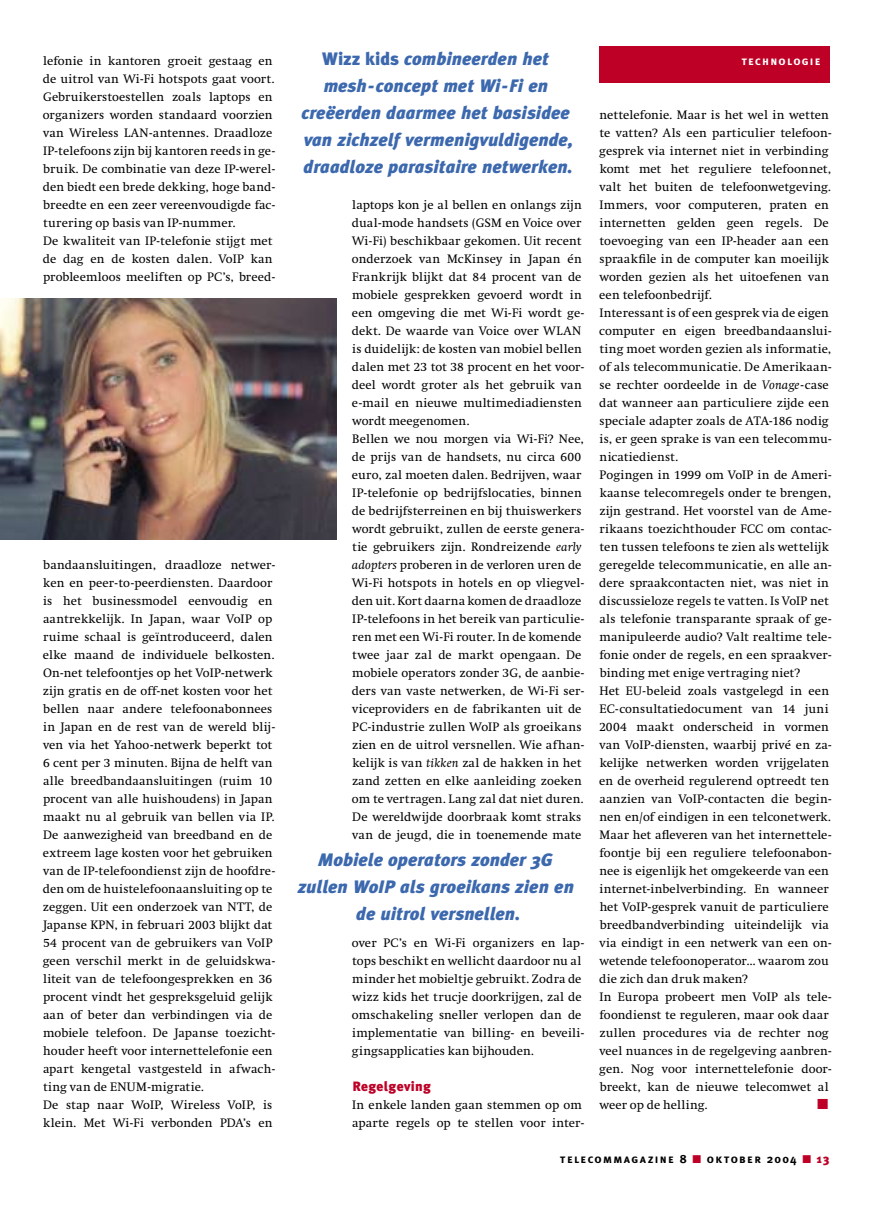
<style>
.page{position:relative;width:893px;height:1212px;background:#fff}
.page>*{position:absolute;margin:0;border:0;box-sizing:border-box;transform-origin:0 0}
.t1{font:italic 900 18px/27px "Meta Ton";letter-spacing:.005em;color:#3c68ae;text-align:center}
.t2{font:900 13.5px "Meta Ton";letter-spacing:.03em;color:#be0027}
.t3{font:12.75px/18px "Swift EF";letter-spacing:.01em;color:#000}
.t4{font:12px "Meta Ton Bold Caps";letter-spacing:.11em;color:#000}
.t5{font:12px "Meta Ton Bold Caps";letter-spacing:.1em;color:#fff}
.t6{font:900 12px "Meta Ton";color:#be0027}
.s1{font-style:normal}
.s2{font-style:italic}
.s3{font-family:"Meta Ton";font-weight:700}
</style>
<div class="page">
<div style="left:599px;top:47px;width:230px;height:36px;background:#be0027"></div>
<img style="left:0;top:298px;width:337px;height:241px">
<h1 class="t1" style="left:301px;top:45px;width:273px"><span class="s1">Wizz kids</span> combineerden het mesh-concept met Wi-Fi en creëerden daarmee het basisidee van zichzelf vermenigvuldigende, draadloze parasitaire netwerken.</h1>
<p class="t3" style="left:43px;top:52px;width:231px">lefonie in kantoren groeit gestaag en</p>
<p class="t5" style="left:741px;top:53px;width:81px">technologie</p>
<p class="t3" style="left:43px;top:70px;width:234px">de uitrol van Wi-Fi hotspots gaat voort.<br>Gebruikerstoestellen zoals laptops en organizers worden standaard voorzien van Wireless LAN-antennes. Draadloze IP-telefoons zijn bij kantoren reeds in ge&shy;bruik. De combinatie van deze IP-werel&shy;den biedt een brede dekking, hoge band&shy;breedte en een zeer vereenvoudigde fac&shy;turering op basis van IP-nummer.<br>De kwaliteit van IP-telefonie stijgt met de dag en de kosten dalen. VoIP kan probleemloos meeliften op PC’s, breed-</p>
<p class="t3" style="left:599px;top:106px;width:234px">nettelefonie. Maar is het wel in wetten te vatten? Als een particulier telefoon&shy;gesprek via internet niet in verbinding komt met het reguliere telefoonnet, valt het buiten de telefoonwetgeving.<br>Immers, voor computeren, praten en internetten gelden geen regels. De toevoeging van een IP-header aan een spraakfile in de computer kan moeilijk worden gezien als het uitoefenen van een telefoonbedrijf.<br>Interessant is of een gesprek via de eigen computer en eigen breedbandaanslui&shy;ting moet worden gezien als informatie, of als telecommunicatie. De Amerikaan&shy;se rechter oordeelde in de <span class="s2">Vonage</span>-case dat wanneer aan particuliere zijde een speciale adapter zoals de ATA-186 nodig is, er geen sprake is van een telecommu&shy;nicatiedienst.<br>Pogingen in 1999 om VoIP in de Ameri&shy;kaanse telecomregels onder te brengen, zijn gestrand. Het voorstel van de Ame&shy;rikaans toezichthouder FCC om contac&shy;ten tussen telefoons te zien als wettelijk geregelde telecommunicatie, en alle an&shy;dere spraakcontacten niet, was niet in discussieloze regels te vatten. Is VoIP net als telefonie transparante spraak of ge&shy;manipuleerde audio? Valt realtime tele&shy;fonie onder de regels, en een spraakver&shy;binding met enige vertraging niet?<br>Het EU-beleid zoals vastgelegd in een EC-consultatiedocument van 14 juni 2004 maakt onderscheid in vormen van VoIP-diensten, waarbij privé en za&shy;kelijke netwerken worden vrijgelaten en de overheid regulerend optreedt ten aanzien van VoIP-contacten die begin&shy;nen en/of eindigen in een telconetwerk.<br>Maar het afleveren van het internettele&shy;foontje bij een reguliere telefoonabon&shy;nee is eigenlijk het omgekeerde van een internet-inbelverbinding. En wanneer het VoIP-gesprek vanuit de particuliere breedbandverbinding uiteindelijk via via eindigt in een netwerk van een on&shy;wetende telefoonoperator... waarom zou die zich dan druk maken?<br>In Europa probeert men VoIP als tele&shy;foondienst te reguleren, maar ook daar zullen procedures via de rechter nog veel nuances in de regelgeving aanbren&shy;gen. Nog voor internettelefonie door&shy;breekt, kan de nieuwe telecomwet al weer op de helling.</p>
<p class="t3" style="left:352px;top:196px;width:234px">laptops kon je al bellen en onlangs zijn dual-mode handsets (GSM en Voice over Wi-Fi) beschikbaar gekomen. Uit recent onderzoek van McKinsey in Japan én Frankrijk blijkt dat 84 procent van de mobiele gesprekken gevoerd wordt in een omgeving die met Wi-Fi wordt ge&shy;dekt. De waarde van Voice over WLAN is duidelijk: de kosten van mobiel bellen dalen met 23 tot 38 procent en het voor&shy;deel wordt groter als het gebruik van e-mail en nieuwe multimediadiensten wordt meegenomen.<br>Bellen we nou morgen via Wi-Fi? Nee, de prijs van de handsets, nu circa 600 euro, zal moeten dalen. Bedrijven, waar IP-telefonie op bedrijfslocaties, binnen de bedrijfsterreinen en bij thuiswerkers wordt gebruikt, zullen de eerste genera&shy;tie gebruikers zijn. Rondreizende <span class="s2">early adopters</span> proberen in de verloren uren de Wi-Fi hotspots in hotels en op vliegvel&shy;den uit. Kort daarna komen de draadloze IP-telefoons in het bereik van particulie&shy;ren met een Wi-Fi router. In de komende twee jaar zal de markt opengaan. De mobiele operators zonder 3G, de aanbie&shy;ders van vaste netwerken, de Wi-Fi ser&shy;viceproviders en de fabrikanten uit de PC-industrie zullen WoIP als groeikans zien en de uitrol versnellen. Wie afhan&shy;kelijk is van <span class="s2">tikken</span> zal de hakken in het zand zetten en elke aanleiding zoeken om te vertragen. Lang zal dat niet duren.<br>De wereldwijde doorbraak komt straks van de jeugd, die in toenemende mate</p>
<p class="t3" style="left:43px;top:556px;width:234px">bandaansluitingen, draadloze netwer&shy;ken en peer-to-peerdiensten. Daardoor is het businessmodel eenvoudig en aantrekkelijk. In Japan, waar VoIP op ruime schaal is geïntroduceerd, dalen elke maand de individuele belkosten.<br>On-net telefoontjes op het VoIP-netwerk zijn gratis en de off-net kosten voor het bellen naar andere telefoonabonnees in Japan en de rest van de wereld blij&shy;ven via het Yahoo-netwerk beperkt tot 6 cent per 3 minuten. Bijna de helft van alle breedbandaansluitingen (ruim 10 procent van alle huishoudens) in Japan maakt nu al gebruik van bellen via IP.<br>De aanwezigheid van breedband en de extreem lage kosten voor het gebruiken van de IP-telefoondienst zijn de hoofdre&shy;den om de huistelefoonaansluiting op te zeggen. Uit een onderzoek van NTT, de Japanse KPN, in februari 2003 blijkt dat 54 procent van de gebruikers van VoIP geen verschil merkt in de geluidskwa&shy;liteit van de telefoongesprekken en 36 procent vindt het gespreksgeluid gelijk aan of beter dan verbindingen via de mobiele telefoon. De Japanse toezicht&shy;houder heeft voor internettelefonie een apart kengetal vastgesteld in afwach&shy;ting van de ENUM-migratie.<br>De stap naar WoIP, Wireless VoIP, is klein. Met Wi-Fi verbonden PDA’s en</p>
<h1 class="t1" style="left:298px;top:846px;width:278px">Mobiele operators zonder 3G zullen WoIP als groeikans zien en de uitrol versnellen.</h1>
<p class="t3" style="left:352px;top:934px;width:234px">over PC’s en Wi-Fi organizers en lap&shy;tops beschikt en wellicht daardoor nu al minder het mobieltje gebruikt. Zodra de wizz kids het trucje doorkrijgen, zal de omschakeling sneller verlopen dan de implementatie van billing- en beveili&shy;gingsapplicaties kan bijhouden.</p>
<p class="t2" style="left:352px;top:1078px;width:80px">Regelgeving</p>
<p class="t3" style="left:352px;top:1096px;width:233px">In enkele landen gaan stemmen op om aparte regels op te stellen voor inter-</p>
<p class="t4" style="left:560px;top:1151px;width:128px">telecommagazine <span class="s3">8</span></p>
<p class="t4" style="left:707px;top:1151px;width:91px">oktober <span class="s3">2004</span></p>
<p class="t6" style="left:817px;top:1151px;width:14px">13</p>
</div>
